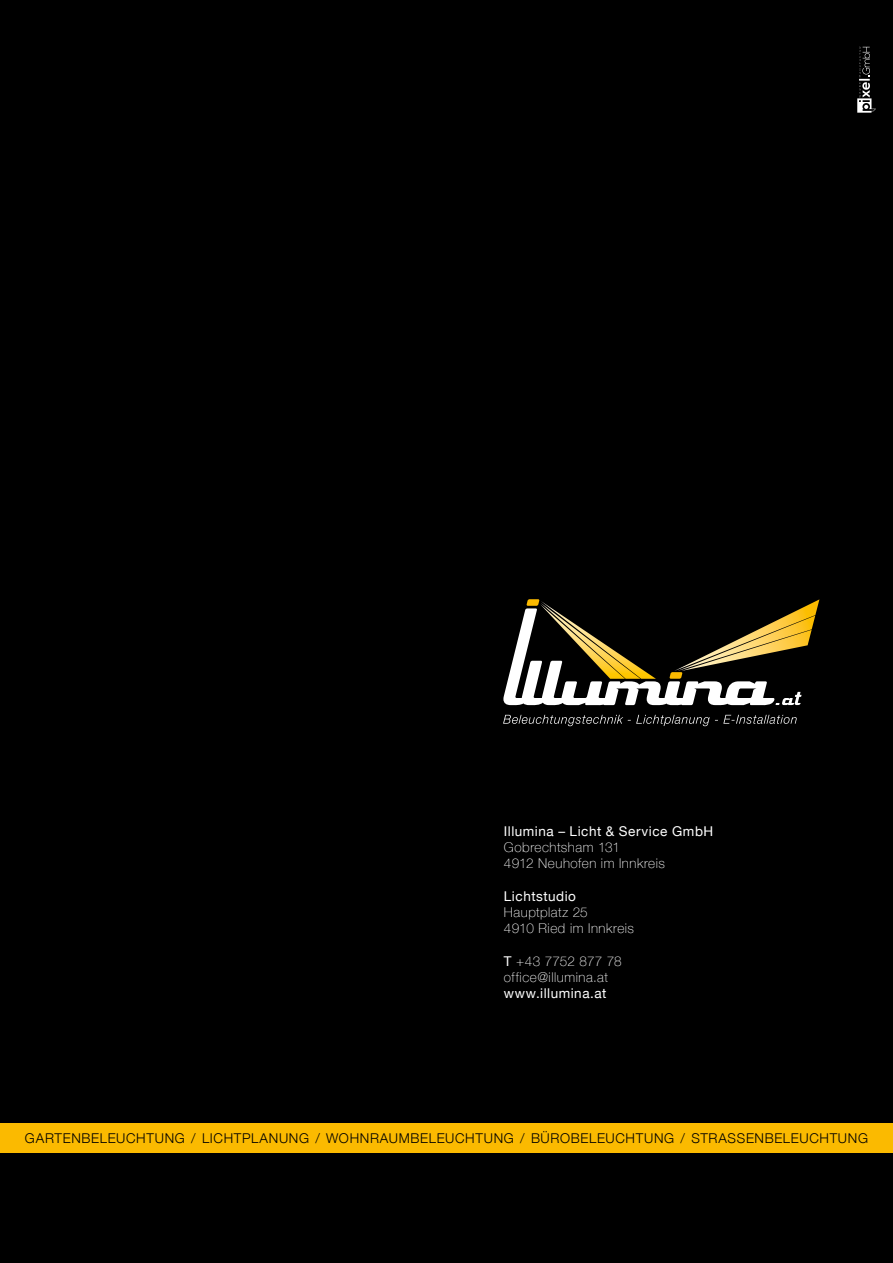
<style>
.page{position:relative;width:893px;height:1263px;background:#000}
.page>*{position:absolute;margin:0;border:0;box-sizing:border-box;transform-origin:0 0}
.t1{font:100 13.5px/16.2px "Helvetica Neue";letter-spacing:.04em;color:#fff}
.t2{font:300 13.5px "Helvetica Neue";letter-spacing:.05em;color:#000}
.t3{font:13.5px "Helvetica Neue";letter-spacing:.04em;color:#fff}
.s1{font-weight:400}
</style>
<div class="page">
<div style="left:0;top:1123px;width:893px;height:29px;background:#fbba00"></div>
<svg style="left:857px;top:47px;width:19px;height:66px"></svg>
<svg style="left:503px;top:715px;width:294px;height:11px"></svg>
<svg style="left:503px;top:599px;width:316px;height:106px"></svg>
<p class="t3" style="left:504px;top:821px;width:211px">Illumina – Licht &amp; Service GmbH</p>
<p class="t1" style="left:504px;top:839px;width:163px">Gobrechtsham 131<br>4912 Neuhofen im Innkreis</p>
<p class="t3" style="left:504px;top:886px;width:74px">Lichtstudio</p>
<p class="t1" style="left:504px;top:903px;width:132px">Hauptplatz 25<br>4910 Ried im Innkreis</p>
<p class="t1" style="left:504px;top:952px;width:119px"><span class="s1">T</span> +43 7752 877 78 office@illumina.at</p>
<p class="t3" style="left:504px;top:983px;width:104px">www.illumina.at</p>
<p class="t2" style="left:25px;top:1127px;width:844px">GARTENBELEUCHTUNG / LICHTPLANUNG / WOHNRAUMBELEUCHTUNG / BÜROBELEUCHTUNG / STRASSENBELEUCHTUNG</p>
</div>
